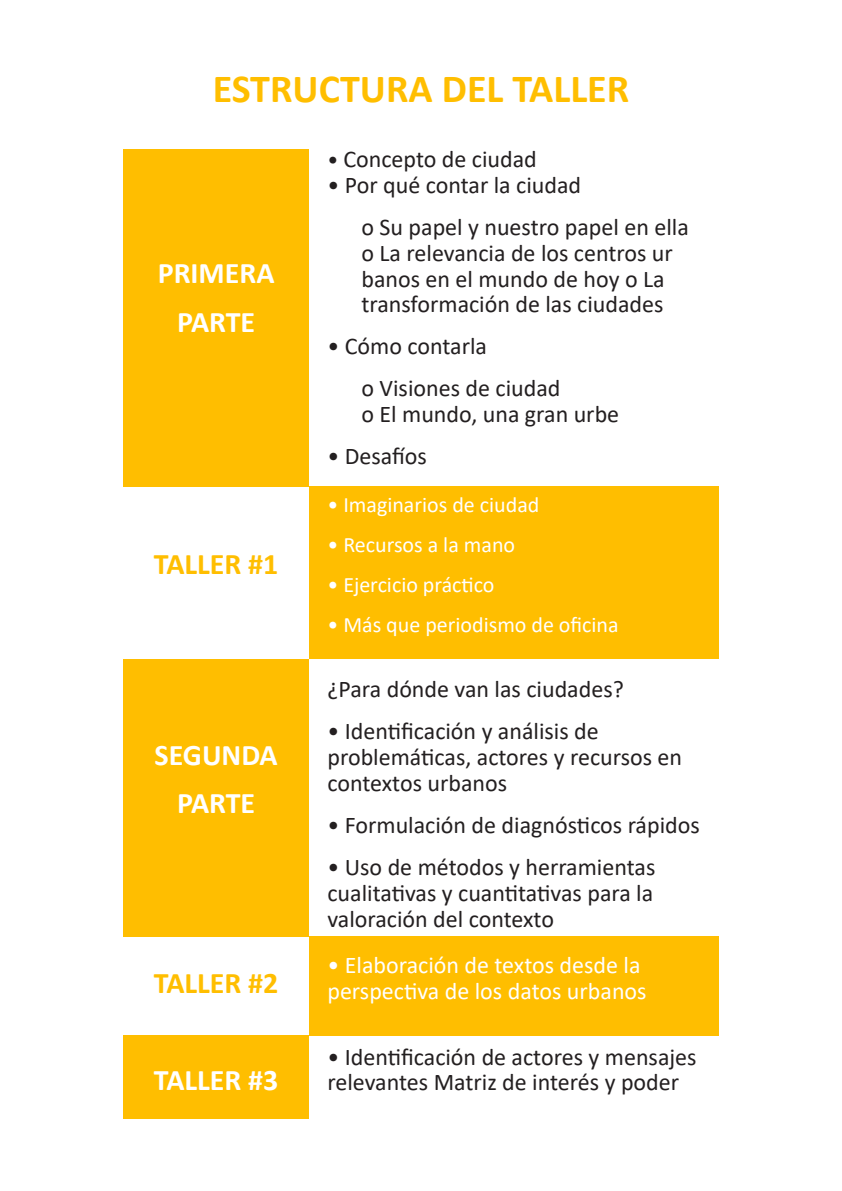
<style>
.page{position:relative;width:842px;height:1191px;background:#fff}
.page>*{position:absolute;margin:0;border:0;box-sizing:border-box;transform-origin:0 0}
.t1{font:700 40px "Calibri";color:#ffbe00}
.t2{font:700 30px "Calibri";color:#fff}
.t3{font:700 30px "Calibri";color:#ffbe00}
.t4{font:24px/26px "Calibri";color:#231f20}
.t5{font:24px/26px "Calibri";color:#fff}
.t6{font:22px "Calibri";color:#fff}
.s1{font-size:22px}
</style>
<div class="page">
<div style="left:309px;top:936px;width:410px;height:99px;background:#ffbe00"></div>
<div style="left:123px;top:149px;width:186px;height:338px;background:#ffbe00"></div>
<div style="left:123px;top:659px;width:186px;height:277px;background:#ffbe00"></div>
<div style="left:309px;top:487px;width:410px;height:172px;background:#ffbe00"></div>
<div style="left:123px;top:1035px;width:186px;height:84px;background:#ffbe00"></div>
<p class="t1" style="left:213px;top:60px;width:418px">ESTRUCTURA DEL TALLER</p>
<p class="t2" style="left:158px;top:252px;width:118px">PRIMERA</p>
<p class="t2" style="left:177px;top:300px;width:80px">PARTE</p>
<p class="t3" style="left:154px;top:542px;width:126px">TALLER #1</p>
<p class="t2" style="left:155px;top:733px;width:125px">SEGUNDA</p>
<p class="t2" style="left:177px;top:781px;width:80px">PARTE</p>
<p class="t3" style="left:154px;top:961px;width:126px">TALLER #2</p>
<p class="t2" style="left:154px;top:1058px;width:126px">TALLER #3</p>
<p class="t4" style="left:327px;top:145px;width:211px"><span class="s1">•</span> Concepto de ciudad</p>
<p class="t4" style="left:327px;top:171px;width:255px">• Por qué contar la ciudad</p>
<p class="t4" style="left:361px;top:213px;width:329px">o Su papel y nuestro papel en ella o La relevancia de los centros ur banos en el mundo de hoy o La transformación de las ciudades</p>
<p class="t4" style="left:327px;top:333px;width:161px">• Cómo contarla</p>
<p class="t4" style="left:361px;top:375px;width:259px">o Visiones de ciudad<br>o El mundo, una gran urbe</p>
<p class="t4" style="left:327px;top:442px;width:101px">• Desafíos</p>
<p class="t6" style="left:327px;top:490px;width:213px">• Imaginarios de ciudad</p>
<p class="t6" style="left:327px;top:529px;width:189px">• Recursos a la mano</p>
<p class="t6" style="left:327px;top:569px;width:169px">• Ejercicio práctico</p>
<p class="t6" style="left:327px;top:609px;width:293px">• Más que periodismo de oficina</p>
<p class="t4" style="left:327px;top:675px;width:298px">¿Para dónde van las ciudades?</p>
<p class="t4" style="left:327px;top:717px;width:356px">• Identificación y análisis de problemáticas, actores y recursos en contextos urbanos</p>
<p class="t4" style="left:327px;top:811px;width:374px">• Formulación de diagnósticos rápidos</p>
<p class="t4" style="left:327px;top:853px;width:329px;text-align:justify">• Uso de métodos y herramientas cualitativas y cuantitativas para la valoración del contexto</p>
<p class="t5" style="left:327px;top:951px;width:321px">• Elaboración de textos desde la perspectiva de los datos urbanos</p>
<p class="t4" style="left:327px;top:1043px;width:371px">• Identificación de actores y mensajes relevantes Matriz de interés y poder</p>
</div>
